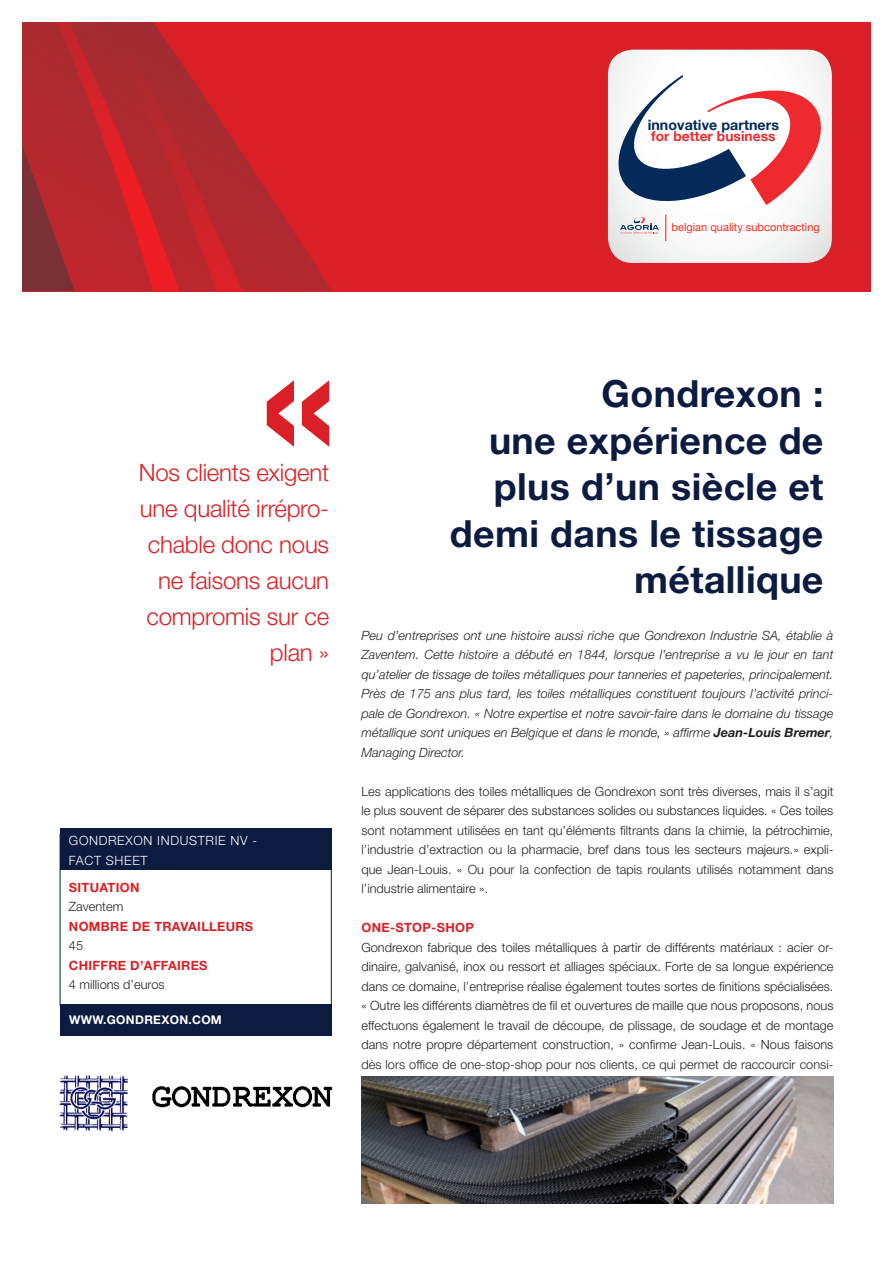
<style>
.page{position:relative;width:893px;height:1263px;background:#fff}
.page>*{position:absolute;margin:0;border:0;box-sizing:border-box;transform-origin:0 0}
.titel{font:700 37.5px/46.5px "Helvetica Neue LT Std";letter-spacing:.01em;color:#0c1b40;text-align:right}
.quote{font:300 24px/36px "Helvetica Neue LT Std";letter-spacing:-.01em;color:#da2026;text-align:right}
.t1{font:700 14.25px "Helvetica Neue";letter-spacing:.005em;color:#032a58}
.t2{font:700 13.65px "Helvetica Neue";letter-spacing:.005em;color:#ee292f}
.lopende_tekst{font:300 12.75px/19.5px "Helvetica Neue LT Std";color:#231f20;text-align:justify}
.lopende_tekst-2{font:italic 300 12.75px/19.5px "Helvetica Neue LT Std";color:#231f20;text-align:justify}
.Paragraph_Style_1{font:700 12.75px/19.5px "Helvetica Neue LT Std";letter-spacing:.025em;color:#da2026}
.Paragraph_Style_1-2{font:300 12.75px "Helvetica Neue LT Std";letter-spacing:.05em;color:#fff}
.lopende_tekst-3{font:700 12.75px "Helvetica Neue LT Std";letter-spacing:.025em;color:#da2026}
.Paragraph_Style_1-3{font:300 12.75px "Helvetica Neue LT Std";color:#231f20}
.Paragraph_Style_1-4{font:700 12px "Helvetica Neue LT Std";letter-spacing:.025em;color:#fff}
.t3{font:10.95px "Helvetica Neue";color:#ee2e23}
.s1{font-weight:300;color:#231f20}
.s2{font-weight:700}
</style>
<div class="page">
<div style="left:60px;top:1004px;width:272px;height:32px;background:#0c1b40"></div>
<div style="left:22px;top:22px;width:849px;height:269px;background:#da2026"></div>
<svg style="left:608px;top:50px;width:224px;height:213px;background:#dfd1d6"></svg>
<svg style="left:242px;top:153px;width:90px;height:138px"></svg>
<svg style="left:22px;top:22px;width:220px;height:269px"></svg>
<div style="left:60px;top:828px;width:272px;height:42px;background:#0c1b40"></div>
<svg style="left:59px;top:833px;width:273px;height:173px"></svg>
<img style="left:361px;top:1077px;width:472px;height:127px">
<svg style="left:267px;top:380px;width:62px;height:67px"></svg>
<img style="left:59px;top:1075px;width:274px;height:57px">
<p class="t1" style="left:648px;top:114px;width:133px">innovative partners</p>
<p class="t2" style="left:651px;top:126px;width:126px">for better business</p>
<p class="t3" style="left:672px;top:219px;width:150px">belgian quality subcontracting</p>
<p class="quote" style="left:139px;top:454px;width:192px">Nos clients exigent une qualité irrépro&shy;chable donc nous ne faisons aucun compromis sur ce plan »</p>
<p class="Paragraph_Style_1-2" style="left:69px;top:833px;width:190px">GONDREXON INDUSTRIE NV -</p>
<p class="Paragraph_Style_1-2" style="left:69px;top:852px;width:80px">FACT SHEET</p>
<p class="Paragraph_Style_1" style="left:69px;top:877px;width:72px">SITUATION<br><span class="s1">Zaventem</span></p>
<p class="Paragraph_Style_1" style="left:69px;top:916px;width:186px">NOMBRE DE TRAVAILLEURS</p>
<p class="Paragraph_Style_1-3" style="left:69px;top:938px;width:16px">45</p>
<p class="Paragraph_Style_1" style="left:69px;top:955px;width:140px">CHIFFRE D’AFFAIRES<br><span class="s1">4 millions d’euros</span></p>
<p class="Paragraph_Style_1-4" style="left:69px;top:1012px;width:154px">WWW.GONDREXON.COM</p>
<p class="titel" style="left:602px;top:370px;width:223px">Gondrexon :</p>
<p class="titel" style="left:450px;top:416px;width:375px">une expérience de plus d’un siècle et demi dans le tissage métallique</p>
<p class="lopende_tekst-2" style="left:361px;top:625px;width:473px">Peu d’entreprises ont une histoire aussi riche que Gondrexon Industrie SA, établie à Zaventem. Cette histoire a débuté en 1844, lorsque l’entreprise a vu le jour en tant qu’atelier de tissage de toiles métalliques pour tanneries et papeteries, principalement.<br>Près de 175 ans plus tard, les toiles métalliques constituent toujours l’activité princi&shy;pale de Gondrexon. « Notre expertise et notre savoir-faire dans le domaine du tissage métallique sont uniques en Belgique et dans le monde, » affirme <span class="s2">Jean-Louis Bremer</span>, Managing Director.</p>
<p class="lopende_tekst" style="left:361px;top:781px;width:474px">Les applications des toiles métalliques de Gondrexon sont très diverses, mais il s’agit le plus souvent de séparer des substances solides ou substances liquides. « Ces toiles sont notamment utilisées en tant qu’éléments filtrants dans la chimie, la pétrochimie, l’industrie d’extraction ou la pharmacie, bref dans tous les secteurs majeurs.» expli&shy;que Jean-Louis. « Ou pour la confection de tapis roulants utilisés notamment dans l’industrie alimentaire ».</p>
<p class="lopende_tekst-3" style="left:361px;top:920px;width:114px">ONE-STOP-SHOP</p>
<p class="lopende_tekst" style="left:361px;top:937px;width:474px">Gondrexon fabrique des toiles métalliques à partir de différents matériaux : acier or&shy;dinaire, galvanisé, inox ou ressort et alliages spéciaux. Forte de sa longue expérience dans ce domaine, l’entreprise réalise également toutes sortes de finitions spécialisées. « Outre les différents diamètres de fil et ouvertures de maille que nous proposons, nous effectuons également le travail de découpe, de plissage, de soudage et de montage dans notre propre département construction, » confirme Jean-Louis. « Nous faisons dès lors office de one-stop-shop pour nos clients, ce qui permet de raccourcir consi-</p>
</div>
